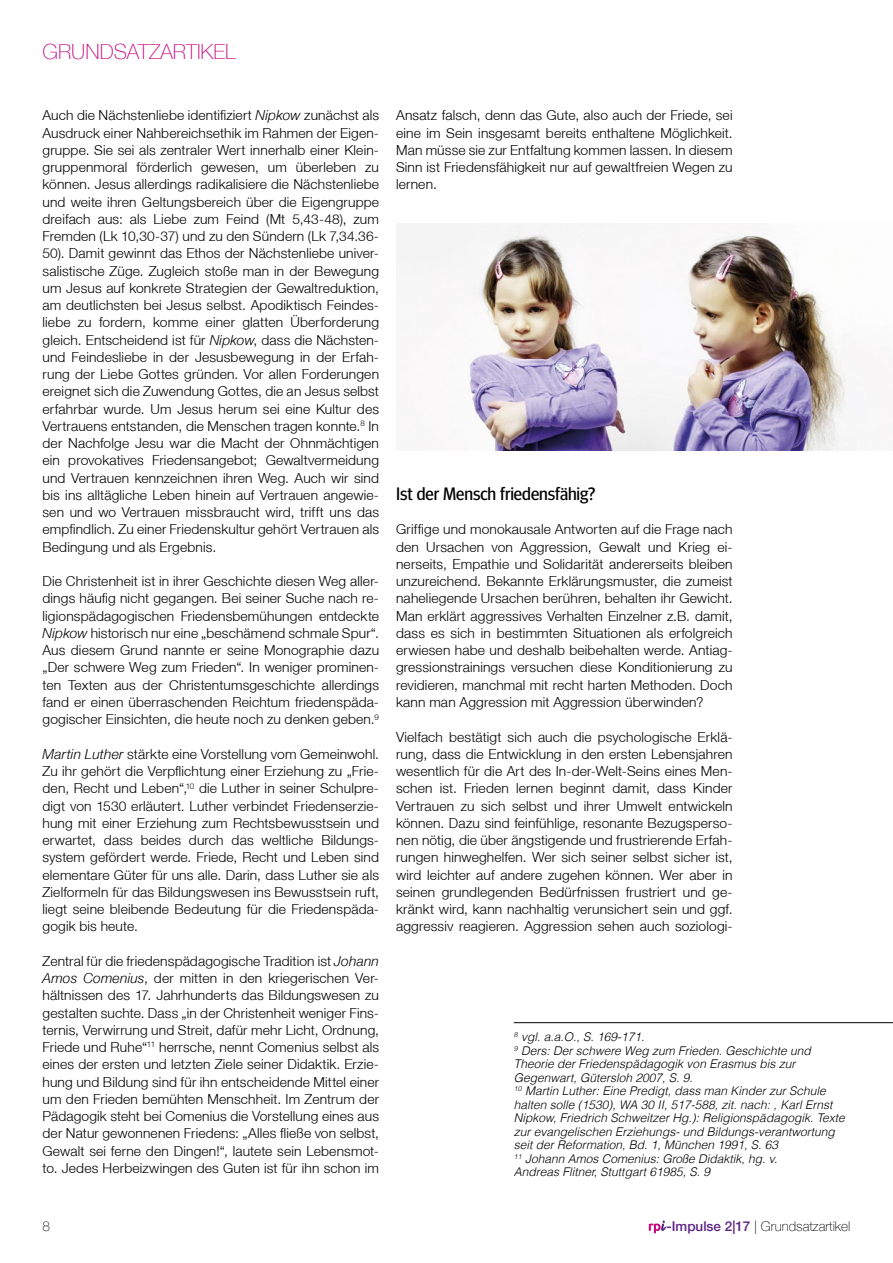
<style>
.page{position:relative;width:893px;height:1263px;background:#fff}
.page>*{position:absolute;margin:0;border:0;box-sizing:border-box;transform-origin:0 0}
.t1{font:100 21px "Helvetica Neue LT";color:#c80b7f}
.t2{font:18px "Meta Headline OT";letter-spacing:-.005em;color:#000}
.t3{font:300 13.8px/17.2px "Helvetica Neue LT";letter-spacing:.01em;color:#000;text-align:justify}
.t4{font:100 13.5px "Helvetica Neue LT";color:#000}
.t5{font:italic 300 12px/13.5px "Helvetica LT";color:#000}
.s1{font-style:italic}
.s2{font-weight:500;color:#5c2483}
</style>
<div class="page">
<svg style="left:649px;top:1220px;width:18px;height:13px"></svg>
<hr style="left:514px;top:1022px;width:379px;height:1px;background:#000">
<img style="left:396px;top:223px;width:456px;height:228px">
<h1 class="t1" style="left:43px;top:40px;width:195px">GRUNDSATZARTIKEL</h1>
<p class="t3" style="left:43px;top:107px;width:338px">Auch die Nächstenliebe identifiziert <span class="s1">Nipkow</span> zunächst als Ausdruck einer Nahbereichsethik im Rahmen der Eigen&shy;gruppe. Sie sei als zentraler Wert innerhalb einer Klein&shy;gruppenmoral förderlich gewesen, um überleben zu können. Jesus allerdings radikalisiere die Nächstenliebe und weite ihren Geltungsbereich über die Eigengruppe dreifach aus: als Liebe zum Feind (Mt 5,43-48), zum Fremden (Lk 10,30-37) und zu den Sündern (Lk 7,34.36- 50). Damit gewinnt das Ethos der Nächstenliebe univer&shy;salistische Züge. Zugleich stoße man in der Bewegung um Jesus auf konkrete Strategien der Gewaltreduktion, am deutlichsten bei Jesus selbst. Apodiktisch Feindes&shy;liebe zu fordern, komme einer glatten Überforderung gleich. Entscheidend ist für <span class="s1">Nipkow</span>, dass die Nächsten&shy;und Feindesliebe in der Jesusbewegung in der Erfah&shy;rung der Liebe Gottes gründen. Vor allen Forderungen ereignet sich die Zuwendung Gottes, die an Jesus selbst erfahrbar wurde. Um Jesus herum sei eine Kultur des Vertrauens entstanden, die Menschen tragen konnte.<sup>8</sup> In der Nachfolge Jesu war die Macht der Ohnmächtigen ein provokatives Friedensangebot; Gewaltvermeidung und Vertrauen kennzeichnen ihren Weg. Auch wir sind bis ins alltägliche Leben hinein auf Vertrauen angewie&shy;sen und wo Vertrauen missbraucht wird, trifft uns das empfindlich. Zu einer Friedenskultur gehört Vertrauen als Bedingung und als Ergebnis.</p>
<p class="t3" style="left:43px;top:572px;width:338px">Die Christenheit ist in ihrer Geschichte diesen Weg aller&shy;dings häufig nicht gegangen. Bei seiner Suche nach re&shy;ligionspädagogischen Friedensbemühungen entdeckte <span class="s1">Nipkow</span> historisch nur eine „beschämend schmale Spur“.<br>Aus diesem Grund nannte er seine Monographie dazu „Der schwere Weg zum Frieden“. In weniger prominen&shy;ten Texten aus der Christentumsgeschichte allerdings fand er einen überraschenden Reichtum friedenspäda&shy;gogischer Einsichten, die heute noch zu denken geben.<sup>9</sup></p>
<p class="t3" style="left:43px;top:745px;width:338px"><span class="s1">Martin Luther</span> stärkte eine Vorstellung vom Gemeinwohl.<br>Zu ihr gehört die Verpflichtung einer Erziehung zu „Frie&shy;den, Recht und Leben“,<sup>10</sup> die Luther in seiner Schulpre&shy;digt von 1530 erläutert. Luther verbindet Friedenserzie&shy;hung mit einer Erziehung zum Rechtsbewusstsein und erwartet, dass beides durch das weltliche Bildungs&shy;system gefördert werde. Friede, Recht und Leben sind elementare Güter für uns alle. Darin, dass Luther sie als Zielformeln für das Bildungswesen ins Bewusstsein ruft, liegt seine bleibende Bedeutung für die Friedenspäda&shy;gogik bis heute.</p>
<p class="t3" style="left:43px;top:952px;width:338px">Zentral für die friedenspädagogische Tradition ist <span class="s1">Johann Amos Comenius</span>, der mitten in den kriegerischen Ver&shy;hältnissen des 17. Jahrhunderts das Bildungswesen zu gestalten suchte. Dass „in der Christenheit weniger Fins&shy;ternis, Verwirrung und Streit, dafür mehr Licht, Ordnung, Friede und Ruhe“<sup>11</sup> herrsche, nennt Comenius selbst als eines der ersten und letzten Ziele seiner Didaktik. Erzie&shy;hung und Bildung sind für ihn entscheidende Mittel einer um den Frieden bemühten Menschheit. Im Zentrum der Pädagogik steht bei Comenius die Vorstellung eines aus der Natur gewonnenen Friedens: „Alles fließe von selbst, Gewalt sei ferne den Dingen!“, lautete sein Lebensmot&shy;to. Jedes Herbeizwingen des Guten ist für ihn schon im</p>
<p class="t3" style="left:396px;top:107px;width:338px">Ansatz falsch, denn das Gute, also auch der Friede, sei eine im Sein insgesamt bereits enthaltene Möglichkeit.<br>Man müsse sie zur Entfaltung kommen lassen. In diesem Sinn ist Friedensfähigkeit nur auf gewaltfreien Wegen zu lernen.</p>
<h2 class="t2" style="left:396px;top:483px;width:201px">Ist der Mensch friedensfähig?</h2>
<p class="t3" style="left:396px;top:521px;width:338px">Griffige und monokausale Antworten auf die Frage nach den Ursachen von Aggression, Gewalt und Krieg ei&shy;nerseits, Empathie und Solidarität andererseits bleiben unzureichend. Bekannte Erklärungsmuster, die zumeist naheliegende Ursachen berühren, behalten ihr Gewicht.<br>Man erklärt aggressives Verhalten Einzelner z.B. damit, dass es sich in bestimmten Situationen als erfolgreich erwiesen habe und deshalb beibehalten werde. Antiag&shy;gressionstrainings versuchen diese Konditionierung zu revidieren, manchmal mit recht harten Methoden. Doch kann man Aggression mit Aggression überwinden?</p>
<p class="t3" style="left:396px;top:728px;width:338px">Vielfach bestätigt sich auch die psychologische Erklä&shy;rung, dass die Entwicklung in den ersten Lebensjahren wesentlich für die Art des In-der-Welt-Seins eines Men&shy;schen ist. Frieden lernen beginnt damit, dass Kinder Vertrauen zu sich selbst und ihrer Umwelt entwickeln können. Dazu sind feinfühlige, resonante Bezugsperso&shy;nen nötig, die über ängstigende und frustrierende Erfah&shy;rungen hinweghelfen. Wer sich seiner selbst sicher ist, wird leichter auf andere zugehen können. Wer aber in seinen grundlegenden Bedürfnissen frustriert und ge&shy;kränkt wird, kann nachhaltig verunsichert sein und ggf. aggressiv reagieren. Aggression sehen auch soziologi-</p>
<p class="t5" style="left:514px;top:1030px;width:332px"><sup>8</sup> vgl. a.a.O., S. 169-171.<br><sup>9</sup> Ders: Der schwere Weg zum Frieden. Geschichte und Theorie der Friedenspädagogik von Erasmus bis zur Gegenwart, Gütersloh 2007, S. 9.<br><sup>10</sup> Martin Luther: Eine Predigt, dass man Kinder zur Schule halten solle (1530), WA 30 II, 517-588, zit. nach: , Karl Ernst Nipkow, Friedrich Schweitzer Hg.): Religionspädagogik. Texte zur evangelischen Erziehungs- und Bildungs-verantwortung seit der Reformation, Bd. 1, München 1991, S. 63<br><sup>11</sup> Johann Amos Comenius: Große Didaktik, hg. v.<br>Andreas Flitner, Stuttgart 61985, S. 9</p>
<p class="t4" style="left:43px;top:1218px;width:9px">8</p>
<p class="t4" style="left:667px;top:1218px;width:185px"><span class="s2">-Impulse 2|17</span> | Grundsatzartikel</p>
</div>
